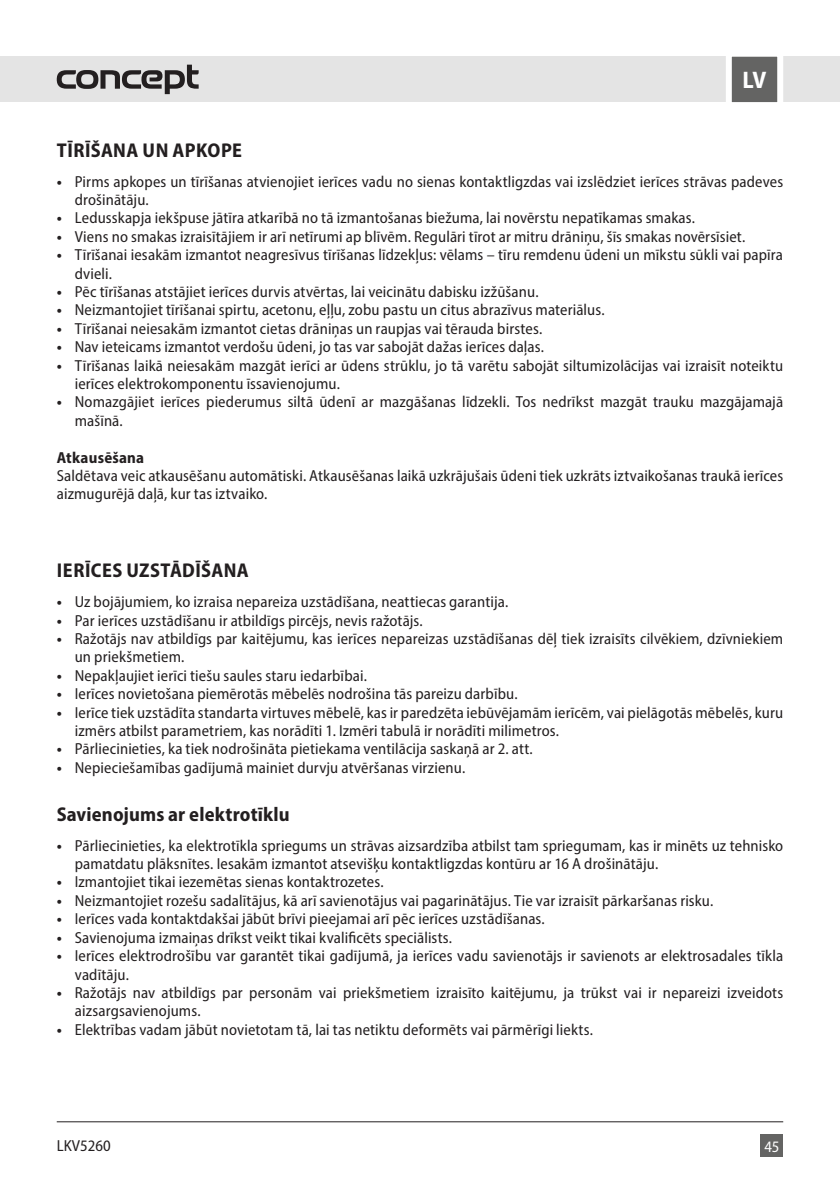
<style>
.page{position:relative;width:840px;height:1191px;background:#fff}
.page>*{position:absolute;margin:0;border:0;box-sizing:border-box;transform-origin:0 0}
.t1{font:700 semi-condensed 24px "Myriad Pro";color:#fff}
.Nadpis_moje_LV{font:700 semi-condensed 20px "Myriad Pro";letter-spacing:.02em;color:#231f20}
.Odrážky-moje_norm{font:700 semi-condensed 20px "Myriad Pro";letter-spacing:.005em;color:#231f20}
.Odrážky-moje_norm-2{font:semi-condensed 16px/18.4px "Myriad Pro";letter-spacing:.01em;color:#231f20}
.Odrážky-moje_norm-3{font:700 semi-condensed 16px "Myriad Pro";letter-spacing:.015em;color:#231f20}
.t2{font:semi-condensed 16px "Myriad Pro";color:#fff}
.s1{font-weight:700}
</style>
<div class="page">
<div style="left:0;top:57px;width:839px;height:45px;background:#e4e4e4"></div>
<div style="left:760px;top:1134px;width:22px;height:23px;background:#646463"></div>
<svg style="left:57px;top:65px;width:141px;height:29px"></svg>
<svg style="left:722px;top:56px;width:63px;height:47px;background:#909090"></svg>
<hr style="left:57px;top:1121px;width:725px;height:1px;background:#231f20">
<h1 class="t1" style="left:742px;top:65px;width:25px">LV</h1>
<p class="Nadpis_moje_LV" style="left:57px;top:137px;width:186px">TĪRĪŠANA UN APKOPE</p>
<p class="Odrážky-moje_norm-2" style="left:75px;top:172px;width:709px;text-indent:-18px"><span class="s1">•</span> Pirms apkopes un tīrīšanas atvienojiet ierīces vadu no sienas kontaktligzdas vai izslēdziet ierīces strāvas padeves drošinātāju.</p>
<p class="Odrážky-moje_norm-2" style="left:57px;top:208px;width:639px"><span class="s1">•</span> Ledusskapja iekšpuse jātīra atkarībā no tā izmantošanas biežuma, lai novērstu nepatīkamas smakas.</p>
<p class="Odrážky-moje_norm-2" style="left:57px;top:227px;width:689px"><span class="s1">•</span> Viens no smakas izraisītājiem ir arī netīrumi ap blīvēm. Regulāri tīrot ar mitru drāniņu, šīs smakas novērsīsiet.</p>
<p class="Odrážky-moje_norm-2" style="left:75px;top:245px;width:709px;text-indent:-18px"><span class="s1">•</span> Tīrīšanai iesakām izmantot neagresīvus tīrīšanas līdzekļus: vēlams – tīru remdenu ūdeni un mīkstu sūkli vai papīra dvieli.</p>
<p class="Odrážky-moje_norm-2" style="left:57px;top:282px;width:483px"><span class="s1">•</span> Pēc tīrīšanas atstājiet ierīces durvis atvērtas, lai veicinātu dabisku izžūšanu.</p>
<p class="Odrážky-moje_norm-2" style="left:57px;top:300px;width:549px"><span class="s1">•</span> Neizmantojiet tīrīšanai spirtu, acetonu, eļļu, zobu pastu un citus abrazīvus materiālus.</p>
<p class="Odrážky-moje_norm-2" style="left:57px;top:319px;width:487px"><span class="s1">•</span> Tīrīšanai neiesakām izmantot cietas drāniņas un raupjas vai tērauda birstes.</p>
<p class="Odrážky-moje_norm-2" style="left:57px;top:337px;width:488px"><span class="s1">•</span> Nav ieteicams izmantot verdošu ūdeni, jo tas var sabojāt dažas ierīces daļas.</p>
<p class="Odrážky-moje_norm-2" style="left:75px;top:356px;width:709px;text-indent:-18px"><span class="s1">•</span> Tīrīšanas laikā neiesakām mazgāt ierīci ar ūdens strūklu, jo tā varētu sabojāt siltumizolācijas vai izraisīt noteiktu ierīces elektrokomponentu īssavienojumu.</p>
<p class="Odrážky-moje_norm-2" style="left:75px;top:392px;width:709px;text-indent:-18px"><span class="s1">•</span> Nomazgājiet ierīces piederumus siltā ūdenī ar mazgāšanas līdzekli. Tos nedrīkst mazgāt trauku mazgājamajā mašīnā.</p>
<p class="Odrážky-moje_norm-3" style="left:57px;top:447px;width:89px">Atkausēšana</p>
<p class="Odrážky-moje_norm-2" style="left:57px;top:466px;width:727px">Saldētava veic atkausēšanu automātiski. Atkausēšanas laikā uzkrājušais ūdeni tiek uzkrāts iztvaikošanas traukā ierīces aizmugurējā daļā, kur tas iztvaiko.</p>
<p class="Nadpis_moje_LV" style="left:57px;top:558px;width:193px">IERĪCES UZSTĀDĪŠANA</p>
<p class="Odrážky-moje_norm-2" style="left:57px;top:592px;width:453px"><span class="s1">•</span> Uz bojājumiem, ko izraisa nepareiza uzstādīšana, neattiecas garantija.</p>
<p class="Odrážky-moje_norm-2" style="left:57px;top:611px;width:367px"><span class="s1">•</span> Par ierīces uzstādīšanu ir atbildīgs pircējs, nevis ražotājs.</p>
<p class="Odrážky-moje_norm-2" style="left:75px;top:629px;width:709px;text-indent:-18px"><span class="s1">•</span> Ražotājs nav atbildīgs par kaitējumu, kas ierīces nepareizas uzstādīšanas dēļ tiek izraisīts cilvēkiem, dzīvniekiem un priekšmetiem.</p>
<p class="Odrážky-moje_norm-2" style="left:57px;top:666px;width:311px"><span class="s1">•</span> Nepakļaujiet ierīci tiešu saules staru iedarbībai.</p>
<p class="Odrážky-moje_norm-2" style="left:57px;top:684px;width:462px"><span class="s1">•</span> Ierīces novietošana piemērotās mēbelēs nodrošina tās pareizu darbību.</p>
<p class="Odrážky-moje_norm-2" style="left:75px;top:703px;width:709px;text-indent:-18px"><span class="s1">•</span> Ierīce tiek uzstādīta standarta virtuves mēbelē, kas ir paredzēta iebūvējamām ierīcēm, vai pielāgotās mēbelēs, kuru izmērs atbilst parametriem, kas norādīti 1. Izmēri tabulā ir norādīti milimetros.</p>
<p class="Odrážky-moje_norm-2" style="left:57px;top:739px;width:477px"><span class="s1">•</span> Pārliecinieties, ka tiek nodrošināta pietiekama ventilācija saskaņā ar 2. att.</p>
<p class="Odrážky-moje_norm-2" style="left:57px;top:758px;width:410px"><span class="s1">•</span> Nepieciešamības gadījumā mainiet durvju atvēršanas virzienu.</p>
<p class="Odrážky-moje_norm" style="left:57px;top:801px;width:234px">Savienojums ar elektrotīklu</p>
<p class="Odrážky-moje_norm-2" style="left:75px;top:836px;width:709px;text-indent:-18px"><span class="s1">•</span> Pārliecinieties, ka elektrotīkla spriegums un strāvas aizsardzība atbilst tam spriegumam, kas ir minēts uz tehnisko pamatdatu plāksnītes. Iesakām izmantot atsevišķu kontaktligzdas kontūru ar 16 A drošinātāju.</p>
<p class="Odrážky-moje_norm-2" style="left:57px;top:872px;width:328px"><span class="s1">•</span> Izmantojiet tikai iezemētas sienas kontaktrozetes.</p>
<p class="Odrážky-moje_norm-2" style="left:57px;top:891px;width:657px"><span class="s1">•</span> Neizmantojiet rozešu sadalītājus, kā arī savienotājus vai pagarinātājus. Tie var izraisīt pārkaršanas risku.</p>
<p class="Odrážky-moje_norm-2" style="left:57px;top:909px;width:489px"><span class="s1">•</span> Ierīces vada kontaktdakšai jābūt brīvi pieejamai arī pēc ierīces uzstādīšanas.</p>
<p class="Odrážky-moje_norm-2" style="left:57px;top:928px;width:397px"><span class="s1">•</span> Savienojuma izmaiņas drīkst veikt tikai kvalificēts speciālists.</p>
<p class="Odrážky-moje_norm-2" style="left:75px;top:946px;width:709px;text-indent:-18px"><span class="s1">•</span> Ierīces elektrodrošību var garantēt tikai gadījumā, ja ierīces vadu savienotājs ir savienots ar elektrosadales tīkla vadītāju.</p>
<p class="Odrážky-moje_norm-2" style="left:75px;top:983px;width:709px;text-indent:-18px"><span class="s1">•</span> Ražotājs nav atbildīgs par personām vai priekšmetiem izraisīto kaitējumu, ja trūkst vai ir nepareizi izveidots aizsargsavienojums.</p>
<p class="Odrážky-moje_norm-2" style="left:57px;top:1020px;width:537px"><span class="s1">•</span> Elektrības vadam jābūt novietotam tā, lai tas netiktu deformēts vai pārmērīgi liekts.</p>
<p class="Odrážky-moje_norm-2" style="left:57px;top:1135px;width:55px">LKV5260</p>
<p class="t2" style="left:764px;top:1136px;width:17px">45</p>
</div>
